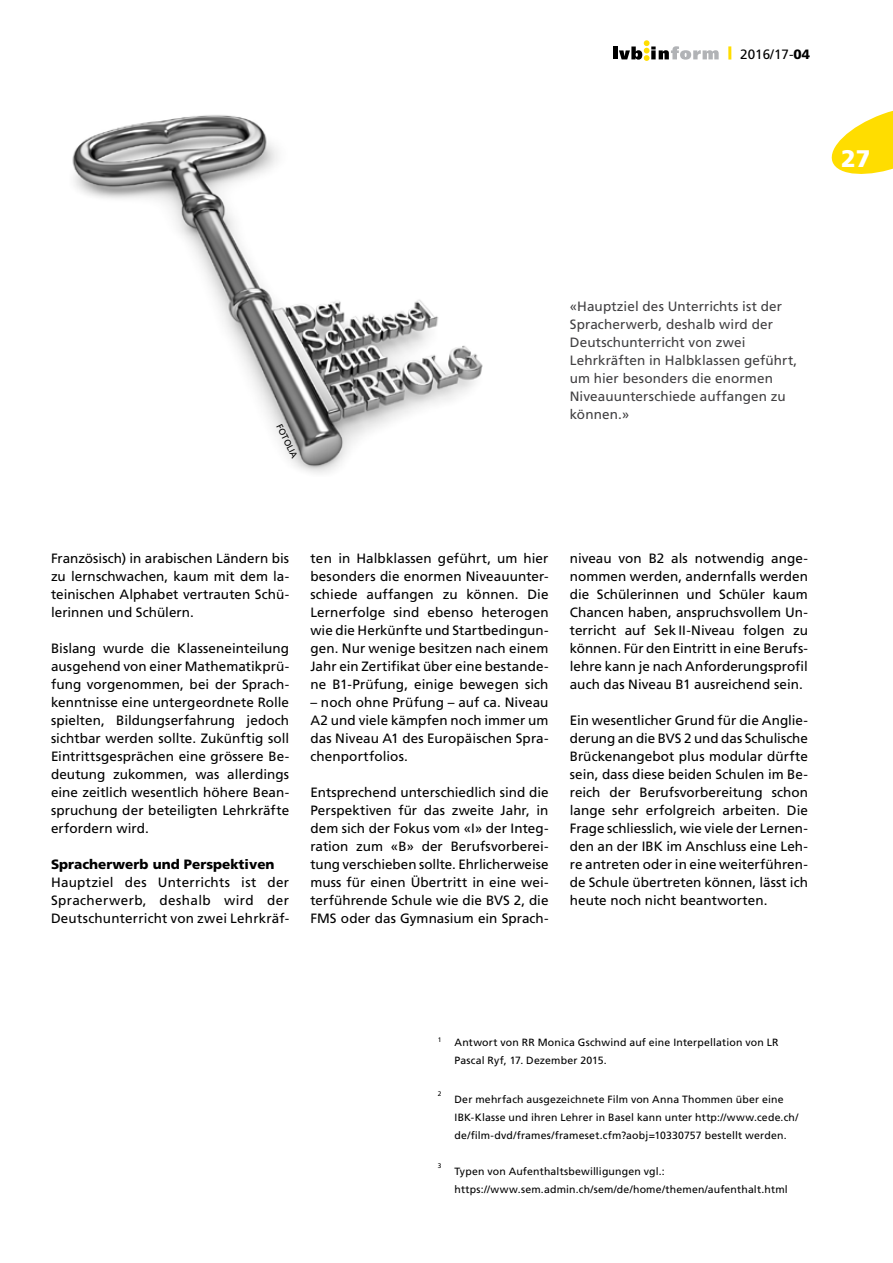
<style>
.page{position:relative;width:893px;height:1263px;background:#fff}
.page>*{position:absolute;margin:0;border:0;box-sizing:border-box;transform-origin:0 0}
.t1{font:900 24px "Frutiger LT Std";color:#fff}
.t2{font:13.5px/18px "Frutiger LT Std";letter-spacing:.005em;color:#000;text-align:justify}
.t3{font:13.5px/18px "Frutiger LT Std";letter-spacing:.01em;color:#414042}
.t4{font:900 13.5px "Frutiger LT Std";color:#000}
.t5{font:10.5px/18px "Frutiger LT Std";letter-spacing:.015em;color:#000}
.t6{font:9px "Frutiger LT Std";color:#000}
.t7{font:6.6px "Frutiger LT Std";color:#000}
.s1{font-weight:900}
</style>
<div class="page">
<svg style="left:831px;top:110px;width:62px;height:64px"></svg>
<hr style="left:613px;top:47px;width:4px;height:12px;background:#000">
<svg style="left:619px;top:40px;width:100px;height:21px"></svg>
<hr style="left:728px;top:46px;width:3px;height:14px;background:#fd0">
<img style="left:72px;top:115px;width:411px;height:358px">
<p class="t2" style="left:740px;top:45px;width:71px">2016/17-<span class="s1">04</span></p>
<h1 class="t1" style="left:841px;top:144px;width:31px">27</h1>
<p class="t6" style="left:284px;top:422px;width:39px;rotate:64deg">FOTOLIA</p>
<p class="t3" style="left:570px;top:297px;width:229px">«Hauptziel des Unterrichts ist der<br>Spracherwerb, deshalb wird der<br>Deutschunterricht von zwei<br>Lehrkräften in Halbklassen geführt, um hier besonders die enormen<br>Niveauunterschiede auffangen zu können.»</p>
<p class="t2" style="left:51px;top:549px;width:240px">Französisch) in arabischen Ländern bis zu lernschwachen, kaum mit dem la&shy;teinischen Alphabet vertrauten Schü&shy;lerinnen und Schülern.</p>
<p class="t2" style="left:51px;top:639px;width:240px">Bislang wurde die Klasseneinteilung ausgehend von einer Mathematikprü&shy;fung vorgenommen, bei der Sprach&shy;kenntnisse eine untergeordnete Rolle spielten, Bildungserfahrung jedoch sichtbar werden sollte. Zukünftig soll Eintrittsgesprächen eine grössere Be&shy;deutung zukommen, was allerdings eine zeitlich wesentlich höhere Bean&shy;spruchung der beteiligten Lehrkräfte erfordern wird.</p>
<p class="t4" style="left:51px;top:856px;width:225px">Spracherwerb und Perspektiven</p>
<p class="t2" style="left:51px;top:873px;width:240px">Hauptziel des Unterrichts ist der Spracherwerb, deshalb wird der Deutschunterricht von zwei Lehrkräf-</p>
<p class="t2" style="left:310px;top:549px;width:240px">ten in Halbklassen geführt, um hier besonders die enormen Niveauunter&shy;schiede auffangen zu können. Die Lernerfolge sind ebenso heterogen wie die Herkünfte und Startbedingun&shy;gen. Nur wenige besitzen nach einem Jahr ein Zertifikat über eine bestande&shy;ne B1-Prüfung, einige bewegen sich</p>
<p class="t2" style="left:310px;top:693px;width:240px">– noch ohne Prüfung – auf ca. Niveau A2 und viele kämpfen noch immer um das Niveau A1 des Europäischen Spra&shy;chenportfolios.</p>
<p class="t2" style="left:310px;top:783px;width:240px">Entsprechend unterschiedlich sind die Perspektiven für das zweite Jahr, in dem sich der Fokus vom «I» der Integ&shy;ration zum «B» der Berufsvorberei&shy;tung verschieben sollte. Ehrlicherweise muss für einen Übertritt in eine wei&shy;terführende Schule wie die BVS 2, die FMS oder das Gymnasium ein Sprach-</p>
<p class="t2" style="left:570px;top:549px;width:240px">niveau von B2 als notwendig ange&shy;nommen werden, andernfalls werden die Schülerinnen und Schüler kaum Chancen haben, anspruchsvollem Un&shy;terricht auf Sek II-Niveau folgen zu können. Für den Eintritt in eine Berufs&shy;lehre kann je nach Anforderungsprofil auch das Niveau B1 ausreichend sein.</p>
<p class="t2" style="left:570px;top:711px;width:240px">Ein wesentlicher Grund für die Anglie&shy;derung an die BVS 2 und das Schulische Brückenangebot plus modular dürfte sein, dass diese beiden Schulen im Be&shy;reich der Berufsvorbereitung schon lange sehr erfolgreich arbeiten. Die Frage schliesslich, wie viele der Lernen&shy;den an der IBK im Anschluss eine Leh&shy;re antreten oder in eine weiterführen&shy;de Schule übertreten können, lässt ich heute noch nicht beantworten.</p>
<p class="t5" style="left:454px;top:1033px;width:326px;text-indent:-16px"><sup>1</sup> Antwort von RR Monica Gschwind auf eine Interpellation von LR<br>Pascal Ryf, 17. Dezember 2015.</p>
<p class="t7" style="left:438px;top:1090px;width:5px">2</p>
<p class="t5" style="left:454px;top:1090px;width:345px">Der mehrfach ausgezeichnete Film von Anna Thommen über eine<br>IBK-Klasse und ihren Lehrer in Basel kann unter http://www.cede.ch/ de/film-dvd/frames/frameset.cfm?aobj=10330757 bestellt werden.</p>
<p class="t7" style="left:438px;top:1162px;width:5px">3</p>
<p class="t5" style="left:454px;top:1162px;width:335px">Typen von Aufenthaltsbewilligungen vgl.: https://www.sem.admin.ch/sem/de/home/themen/aufenthalt.html</p>
</div>
